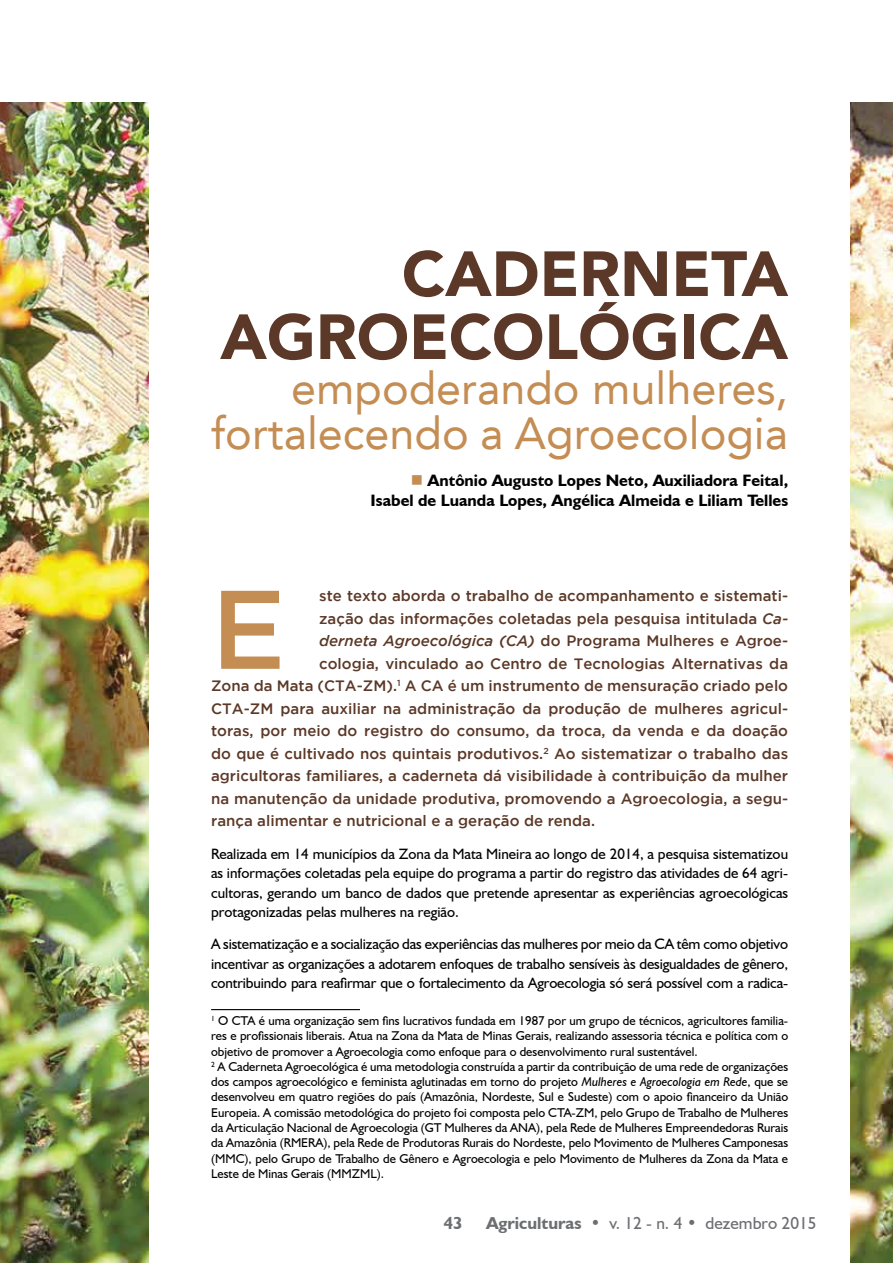
<style>
.page{position:relative;width:893px;height:1263px;background:#fff}
.page>*{position:absolute;margin:0;border:0;box-sizing:border-box;transform-origin:0 0}
.t1{font:500 111.45px "Gotham";color:#c48d53}
.t2{font:900 63px "Avenir LT";color:#5b3827}
.t3{font:45px/45px "Avenir LT";color:#c48d53;text-align:right}
.t4{font:17.25px "Humanist 521 BT";color:#6d6e71}
.t5{font:700 17.25px "Humanist 521 BT";color:#6d6e71}
.t6{font:700 16.5px/19.8px "Humanist 521 BT";color:#000;text-align:right}
.t7{font:500 15px/22.5px "Gotham";color:#5b3827;text-align:justify}
.t8{font:15px/19.5px "Humanist 521 BT";letter-spacing:-.005em;color:#000;text-align:justify}
.t9{font:12.75px/15.3px "Humanist 521 BT";color:#000}
.s1{color:#c48d53}
.s2{font-style:italic}
.s3{font-weight:700}
</style>
<div class="page">
<img style="left:0;top:102px;width:149px;height:1161px">
<hr style="left:211px;top:1009px;width:149px;height:1px;background:#000">
<img style="left:850px;top:102px;width:43px;height:1161px">
<h2 class="t2" style="left:402px;top:236px;width:88px">CADERNE</h2>
<h2 class="t2" style="left:711px;top:236px;width:66px">TA</h2>
<h2 class="t2" style="left:220px;top:299px;width:92px">AGROECOL</h2>
<h2 class="t2" style="left:578px;top:299px;width:93px">ÓGICA</h2>
<h3 class="t3" style="left:211px;top:366px;width:578px">empoderando mulheres, fortalecendo a Agroecologia</h3>
<p class="t6" style="left:371px;top:470px;width:419px"><span class="s1">■</span> Antônio Augusto Lopes Neto, Auxiliadora Feital,<br>Isabel de Luanda Lopes, Angélica Almeida e Liliam Telles</p>
<h1 class="t1" style="left:211px;top:566px;width:60px">E</h1>
<p class="t7" style="left:319px;top:584px;width:470px">ste texto aborda o trabalho de acompanhamento e sistemati-</p>
<p class="t7" style="left:319px;top:607px;width:470px">zação das informações coletadas pela pesquisa intitulada <span class="s2">Ca-</span></p>
<p class="t7" style="left:319px;top:629px;width:470px"><span class="s2">derneta Agroecológica (CA)</span> do Programa M ulheres e Agroe-</p>
<p class="t7" style="left:319px;top:652px;width:470px">cologia, vinculado ao Centro de Tecnologias Alternativas da</p>
<p class="t7" style="left:211px;top:674px;width:578px">Zona da Mata (CTA-ZM).<sup>1</sup> A CA é um instrumento de mensuração criado pelo</p>
<p class="t7" style="left:211px;top:697px;width:51px">CTA-ZM</p>
<p class="t7" style="left:211px;top:697px;width:578px;text-indent:69px">para auxiliar na administração da produção de mulheres agricul&shy;toras, por meio do registro do consumo, da troca, da venda e da doação do que é cultivado nos quintais produtivos.<sup>2</sup> Ao sistematizar o trabalho das agricultoras familiares, a caderneta dá visibilidade à contribuição da mulher na manutenção da unidade produtiva, promovendo a Agroecologia, a segu&shy;rança alimentar e nutricional e a geração de renda.</p>
<p class="t8" style="left:211px;top:843px;width:578px">Realizada em 14 municípios da Zona da Mata Mineira ao longo de 2014, a pesquisa sistematizou as informações coletadas pela equipe do programa a partir do registro das atividades de 64 agri&shy;cultoras, gerando um banco de dados que pretende apresentar as experiências agroecológicas protagonizadas pelas mulheres na região.</p>
<p class="t8" style="left:211px;top:934px;width:578px">A sistematização e a socialização das experiências das mulheres por meio da CA têm como objetivo incentivar as organizações a adotarem enfoques de trabalho sensíveis às desigualdades de gênero, contribuindo para reafirmar que o fortalecimento da Agroecologia só será possível com a radica-</p>
<p class="t9" style="left:211px;top:1013px;width:579px"><sup>1</sup> O CTA é uma organização sem fins lucrativos fundada em 1987 por um grupo de técnicos, agricultores familia&shy;res e profissionais liberais. Atua na Zona da Mata de Minas Gerais, realizando assessoria técnica e política com o objetivo de promover a Agroecologia como enfoque para o desenvolvimento rural sustentável.<br><sup>2</sup> A Caderneta Agroecológica é uma metodologia construída a partir da contribuição de uma rede de organizações dos campos agroecológico e feminista aglutinadas em torno do projeto <span class="s2">Mulheres e Agroecologia em Rede</span>, que se desenvolveu em quatro regiões do país (Amazônia, Nordeste, Sul e Sudeste) com o apoio financeiro da União Europeia. A comissão metodológica do projeto foi composta pelo CTA-ZM, pelo Grupo de Trabalho de Mulheres da Articulação Nacional de Agroecologia (GT Mulheres da ANA), pela Rede de Mulheres Empreendedoras Rurais da Amazônia (RMERA), pela Rede de Produtoras Rurais do Nordeste, pelo Movimento de Mulheres Camponesas (MMC), pelo Grupo de Trabalho de Gênero e Agroecologia e pelo Movimento de Mulheres da Zona da Mata e Leste de Minas Gerais (MMZML).</p>
<h3 class="t5" style="left:444px;top:1213px;width:20px">43</h3>
<h3 class="t4" style="left:486px;top:1213px;width:332px"><span class="s3">Agriculturas</span> • v. 12 - n. 4 • dezembro 2015</h3>
</div>
